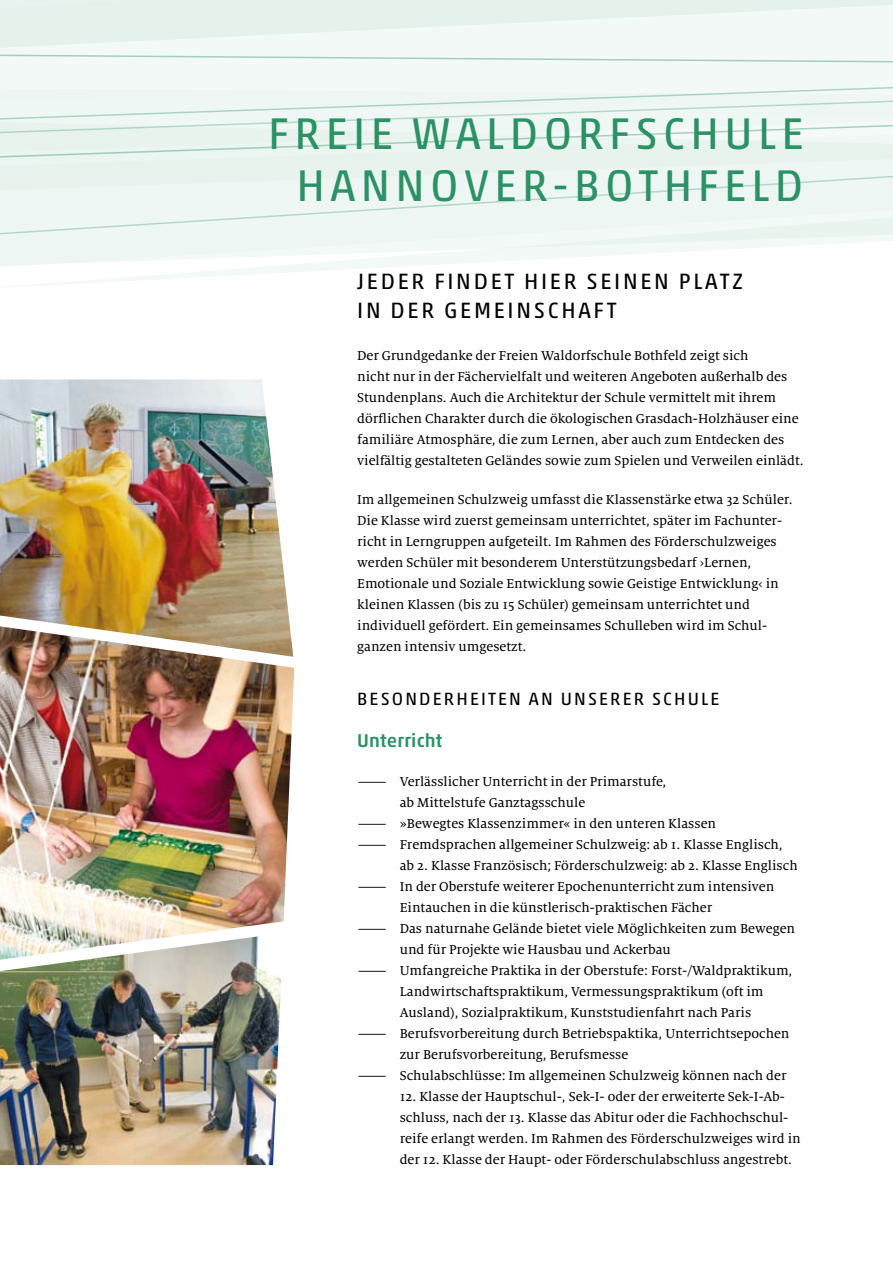
<style>
.page{position:relative;width:893px;height:1263px;background:#fff}
.page>*{position:absolute;margin:0;border:0;box-sizing:border-box;transform-origin:0 0}
.t1{font:45px/52.5px "Akko Pro";letter-spacing:.12em;color:#2a9265;text-align:right}
.t2{font:22.5px "Akko Pro";letter-spacing:.12em;color:#000}
.t3{font:500 18.75px "Akko Pro";letter-spacing:.01em;color:#2a9265}
.t4{font:18px "Akko Pro";color:#000}
.t5{font:14.25px/21px "Milo Serif OT Text";color:#000}
.t6{font:14.25px/21px "Milo Serif OT Text";color:#000;scale:2.4 1}
</style>
<div class="page">
<img style="left:0;top:655px;width:294px;height:278px">
<img style="left:0;top:933px;width:281px;height:232px">
<img style="left:0;top:379px;width:293px;height:278px">
<svg style="left:0;top:0;width:893px;height:119px;fill:#f3f9f6"></svg>
<svg style="left:14px;top:267px;width:366px;height:20px"></svg>
<svg style="left:0;top:121px;width:893px;height:146px;fill:#edf6f2"></svg>
<h1 class="t1" style="left:268px;top:106px;width:537px">FREIE WALDORFSCHULE<br>HANNOVER-BOTHFELD</h1>
<h2 class="t2" style="left:357px;top:268px;width:25px">JEDER</h2>
<h2 class="t2" style="left:434px;top:268px;width:14px">FINDE</h2>
<h2 class="t2" style="left:504px;top:268px;width:34px">T HIER</h2>
<h2 class="t2" style="left:587px;top:268px;width:15px">SEINEN</h2>
<h2 class="t2" style="left:679px;top:268px;width:65px">PLATZ</h2>
<h2 class="t2" style="left:357px;top:296px;width:49px">IN DER</h2>
<h2 class="t2" style="left:444px;top:296px;width:32px">GEMEINSCHAF</h2>
<h2 class="t2" style="left:607px;top:296px;width:11px">T</h2>
<p class="t5" style="left:357px;top:345px;width:448px">Der Grundgedanke der Freien Waldorfschule Bothfeld zeigt sich<br>nicht nur in der Fächervielfalt und weiteren Angeboten außerhalb des Stundenplans. Auch die Architektur der Schule vermittelt mit ihrem dörflichen Charakter durch die ökologischen Grasdach-Holzhäuser eine familiäre Atmosphäre, die zum Lernen, aber auch zum Entdecken des vielfältig gestalteten Geländes sowie zum Spielen und Verweilen einlädt.</p>
<p class="t5" style="left:357px;top:489px;width:437px">Im allgemeinen Schulzweig umfasst die Klassenstärke etwa 32 Schüler.<br>Die Klasse wird zuerst gemeinsam unterrichtet, später im Fachunter&shy;richt in Lerngruppen aufgeteilt. Im Rahmen des Förderschulzweiges werden Schüler mit besonderem Unterstützungsbedarf ›Lernen, Emotionale und Soziale Entwicklung sowie Geistige Entwicklung‹ in kleinen Klassen (bis zu 15 Schüler) gemeinsam unterrichtet und individuell gefördert. Ein gemeinsames Schulleben wird im Schul&shy;ganzen intensiv umgesetzt.</p>
<p class="t4" style="left:357px;top:688px;width:25px">BESONDERHEI</p>
<p class="t4" style="left:488px;top:688px;width:86px">TENANUNSERER</p>
<p class="t4" style="left:652px;top:688px;width:23px">SCHULE</p>
<h3 class="t3" style="left:357px;top:729px;width:87px">Unterricht</h3>
<p class="t6" style="left:400px;top:772px;width:113px;text-indent:-43px">— Verlässlicher Unterricht in der Primarstufe, ab Mittelstufe Ganztagsschule</p>
<p class="t6" style="left:357px;top:814px;width:151px">— »Bewegtes Klassenzimmer« in den unteren Klassen</p>
<p class="t6" style="left:400px;top:835px;width:167px;text-indent:-43px">— Fremdsprachen allgemeiner Schulzweig: ab 1. Klasse Englisch, ab 2. Klasse Französisch; Förderschulzweig: ab 2. Klasse Englisch</p>
<p class="t6" style="left:400px;top:877px;width:158px;text-indent:-43px">— In der Oberstufe weiterer Epochenunterricht zum intensiven<br>Eintauchen in die künstlerisch-praktischen Fächer</p>
<p class="t6" style="left:400px;top:919px;width:166px;text-indent:-43px">— Das naturnahe Gelände bietet viele Möglichkeiten zum Bewegen und für Projekte wie Hausbau und Ackerbau</p>
<p class="t6" style="left:400px;top:961px;width:165px;text-indent:-43px">— Umfangreiche Praktika in der Oberstufe: Forst-/Waldpraktikum,<br>Landwirtschaftspraktikum, Vermessungspraktikum (oft im<br>Ausland), Sozialpraktikum, Kunststudienfahrt nach Paris</p>
<p class="t6" style="left:400px;top:1024px;width:164px;text-indent:-43px">— Berufsvorbereitung durch Betriebspaktika, Unterrichtsepochen zur Berufsvorbereitung, Berufsmesse</p>
<p class="t6" style="left:357px;top:1066px;width:180px">— Schulabschlüsse: Im allgemeinen Schulzweig können nach der</p>
<p class="t5" style="left:400px;top:1087px;width:403px">12. Klasse der Hauptschul-, Sek-I- oder der erweiterte Sek-I-Ab&shy;schluss, nach der 13. Klasse das Abitur oder die Fachhochschul&shy;reife erlangt werden. Im Rahmen des Förderschulzweiges wird in der 12. Klasse der Haupt- oder Förderschulabschluss angestrebt.</p>
</div>
